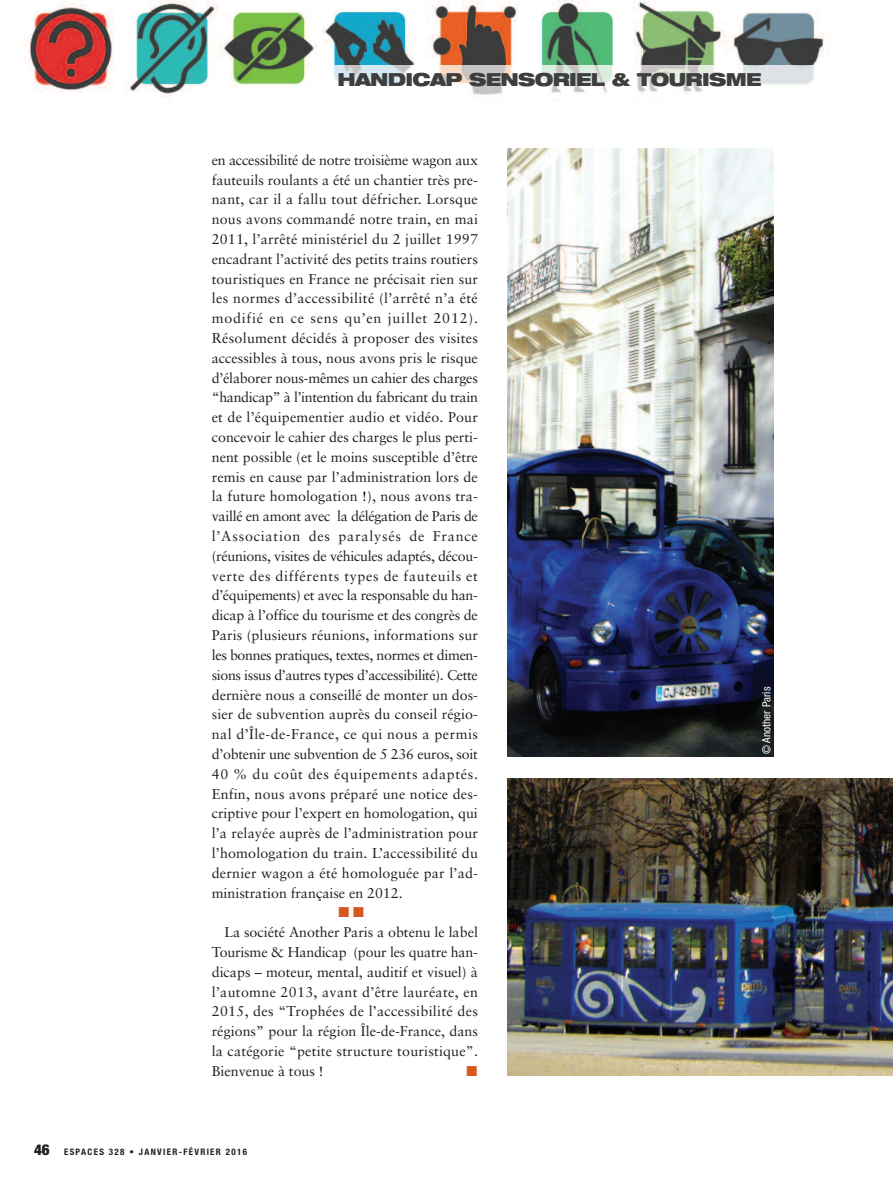
<style>
.page{position:relative;width:893px;height:1178px;background:#fff}
.page>*{position:absolute;margin:0;border:0;box-sizing:border-box;transform-origin:0 0}
.t1{font:900 expanded 18px "Helvetica Neue";letter-spacing:-.04em;color:#3e3e3f}
.t2{font:14.25px/19.8px "Sabon";letter-spacing:.015em;color:#231f20;text-align:justify}
.t3{font:14.25px "Zapf Dingbats ITC";color:#d5591f}
.t4{font:condensed 11.25px "Helvetica Neue";color:#fff}
.t5{font:700 condensed 9px "Helvetica Neue";letter-spacing:.14em;color:#231f20}
.s1{font-weight:900;font-size:15px}
</style>
<div class="page">
<img style="left:24px;top:0;width:806px;height:98px">
<img style="left:330px;top:66px;width:500px;height:32px">
<img style="left:508px;top:149px;width:266px;height:608px">
<img style="left:508px;top:779px;width:385px;height:297px">
<p class="t1" style="left:337px;top:72px;width:426px">HANDICAP SENSORIEL &amp; TOURISME</p>
<p class="t2" style="left:212px;top:151px;width:268px">en accessibilité de notre troisième wagon aux fauteuils roulants a été un chantier très pre&shy;nant, car il a fallu tout défricher. Lorsque nous avons commandé notre train, en mai 2011, l’arrêté ministériel du 2 juillet 1997 encadrant l’activité des petits trains routiers touristiques en France ne précisait rien sur les normes d’accessibilité (l’arrêté n’a été modifié en ce sens qu’en juillet 2012).<br>Résolument décidés à proposer des visites accessibles à tous, nous avons pris le risque d’élaborer nous-mêmes un cahier des charges “handicap” à l’intention du fabricant du train et de l’équipementier audio et vidéo. Pour concevoir le cahier des charges le plus perti&shy;nent possible (et le moins susceptible d’être remis en cause par l’administration lors de la future homologation !), nous avons tra&shy;vaillé en amont avec la délégation de Paris de l’Association des paralysés de France (réunions, visites de véhicules adaptés, décou&shy;verte des différents types de fauteuils et d’équipements) et avec la responsable du han&shy;dicap à l’office du tourisme et des congrès de Paris (plusieurs réunions, informations sur les bonnes pratiques, textes, normes et dimen&shy;sions issus d’autres types d’accessibilité). Cette dernière nous a conseillé de monter un dos&shy;sier de subvention auprès du conseil régio&shy;nal d’Île-de-France, ce qui nous a permis d’obtenir une subvention de 5 236 euros, soit 40 % du coût des équipements adaptés.<br>Enfin, nous avons préparé une notice des&shy;criptive pour l’expert en homologation, qui l’a relayée auprès de l’administration pour l’homologation du train. L’accessibilité du dernier wagon a été homologuée par l’ad&shy;ministration française en 2012.</p>
<p class="t2" style="left:212px;top:923px;width:268px;text-indent:13px">La société Another Paris a obtenu le label Tourisme &amp; Handicap (pour les quatre han&shy;dicaps – moteur, mental, auditif et visuel) à l’automne 2013, avant d’être lauréate, en 2015, des “Trophées de l’accessibilité des régions” pour la région Île-de-France, dans la catégorie “petite structure touristique”.<br>Bienvenue à tous !</p>
<p class="t3" style="left:466px;top:1062px;width:12px">■</p>
<p class="t5" style="left:34px;top:1144px;width:215px"><span class="s1">46</span> ESPACES 328 • JANVIER-FÉVRIER 2016</p>
<p class="t4" style="left:762px;top:754px;width:69px;rotate:-90deg">© Another Paris</p>
</div>
